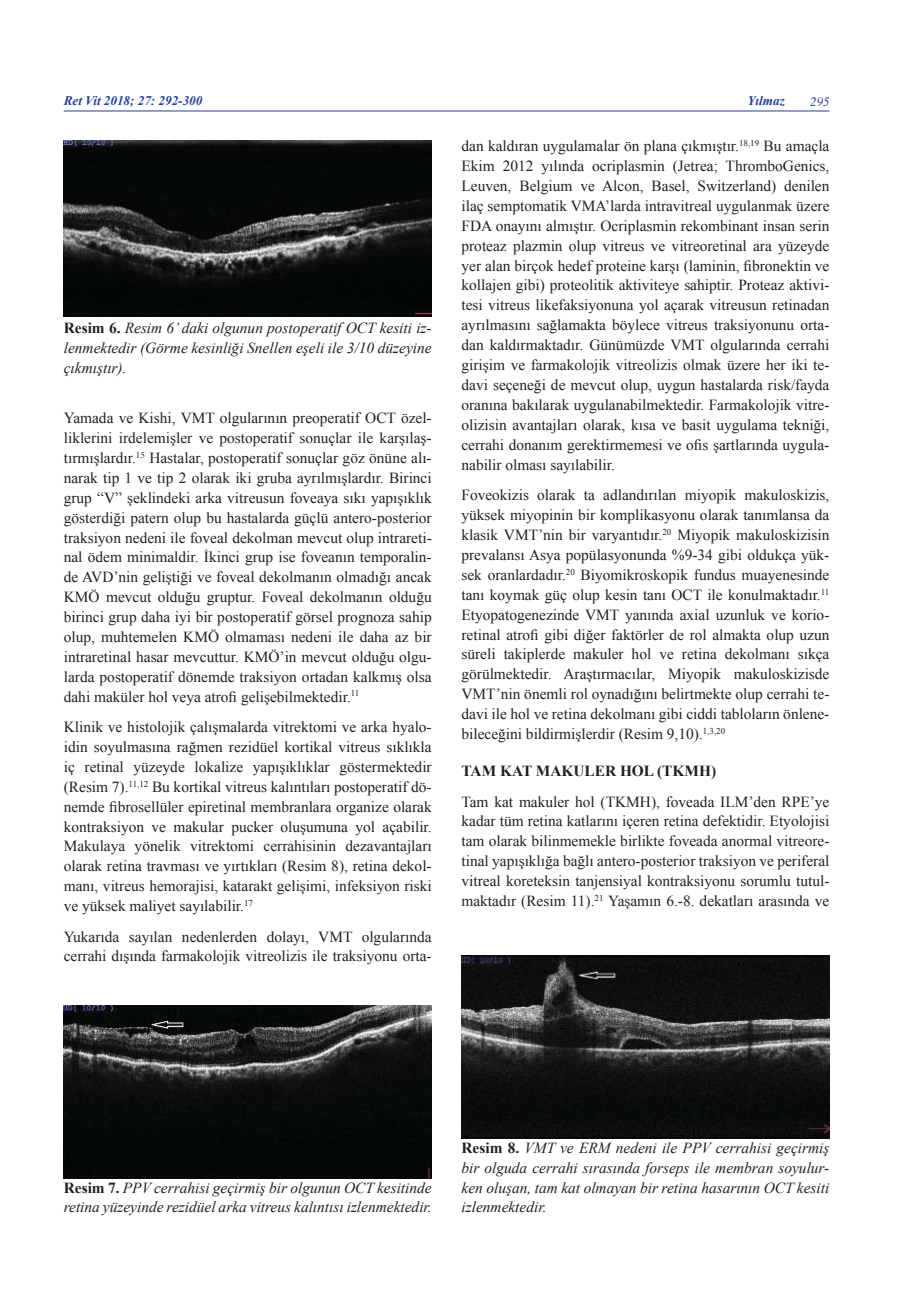
<style>
.page{position:relative;width:906px;height:1289px;background:#fff}
.page>*{position:absolute;margin:0;border:0;box-sizing:border-box;transform-origin:0 0}
.t1{font:15.3px/20px "Times New Roman";color:#231f20;text-align:justify}
.t2{font:italic 15.3px/19.8px "Times New Roman";color:#231f20;text-align:justify}
.t3{font:700 15.3px "Times New Roman";color:#231f20}
.t4{font:italic 700 13.2px "Times New Roman";color:#223f9a}
.t5{font:italic 12.75px "Times";color:#223f9a}
.s1{font-weight:700;font-style:normal}
</style>
<div class="page">
<hr style="left:64px;top:111px;width:765px;height:1px;background:#223f9a">
<img style="left:64px;top:1005px;width:368px;height:173px">
<img style="left:64px;top:140px;width:368px;height:176px">
<img style="left:461px;top:955px;width:368px;height:183px">
<p class="t4" style="left:64px;top:94px;width:140px">Ret Vit 2018; 27: 292-300</p>
<p class="t4" style="left:747px;top:94px;width:39px">Yılmaz</p>
<p class="t5" style="left:810px;top:97px;width:21px">295</p>
<p class="t2" style="left:64px;top:318px;width:369px"><span class="s1">Resim 6.</span> Resim 6’ daki olgunun postoperatif OCT kesiti iz&shy;lenmektedir (Görme kesinliği Snellen eşeli ile 3/10 düzeyine çıkmıştır).</p>
<p class="t1" style="left:64px;top:408px;width:369px">Yamada ve Kishi, VMT olgularının preoperatif OCT özel&shy;liklerini irdelemişler ve postoperatif sonuçlar ile karşılaş&shy;tırmışlardır.<sup>15</sup> Hastalar, postoperatif sonuçlar göz önüne alı&shy;narak tip 1 ve tip 2 olarak iki gruba ayrılmışlardır. Birinci grup “V” şeklindeki arka vitreusun foveaya sıkı yapışıklık gösterdiği patern olup bu hastalarda güçlü antero-posterior traksiyon nedeni ile foveal dekolman mevcut olup intrareti&shy;nal ödem minimaldir. İkinci grup ise foveanın temporalin&shy;de AVD’nin geliştiği ve foveal dekolmanın olmadığı ancak KMÖ mevcut olduğu gruptur. Foveal dekolmanın olduğu birinci grup daha iyi bir postoperatif görsel prognoza sahip olup, muhtemelen KMÖ olmaması nedeni ile daha az bir intraretinal hasar mevcuttur. KMÖ’in mevcut olduğu olgu&shy;larda postoperatif dönemde traksiyon ortadan kalkmış olsa dahi maküler hol veya atrofi gelişebilmektedir.<sup>11</sup></p>
<p class="t1" style="left:64px;top:717px;width:369px">Klinik ve histolojik çalışmalarda vitrektomi ve arka hyalo&shy;idin soyulmasına rağmen rezidüel kortikal vitreus sıklıkla iç retinal yüzeyde lokalize yapışıklıklar göstermektedir (Resim 7).<sup>11,12</sup> Bu kortikal vitreus kalıntıları postoperatif dö&shy;nemde fibrosellüler epiretinal membranlara organize olarak kontraksiyon ve makular pucker oluşumuna yol açabilir.<br>Makulaya yönelik vitrektomi cerrahisinin dezavantajları olarak retina travması ve yırtıkları (Resim 8), retina dekol&shy;manı, vitreus hemorajisi, katarakt gelişimi, infeksiyon riski ve yüksek maliyet sayılabilir.<sup>17</sup></p>
<p class="t1" style="left:64px;top:926px;width:369px">Yukarıda sayılan nedenlerden dolayı, VMT olgularında cerrahi dışında farmakolojik vitreolizis ile traksiyonu orta-</p>
<p class="t1" style="left:461px;top:136px;width:369px">dan kaldıran uygulamalar ön plana çıkmıştır.<sup>18,19</sup> Bu amaçla Ekim 2012 yılında ocriplasmin (Jetrea; ThromboGenics, Leuven, Belgium ve Alcon, Basel, Switzerland) denilen ilaç semptomatik VMA’larda intravitreal uygulanmak üzere FDA onayını almıştır. Ocriplasmin rekombinant insan serin proteaz plazmin olup vitreus ve vitreoretinal ara yüzeyde yer alan birçok hedef proteine karşı (laminin, fibronektin ve kollajen gibi) proteolitik aktiviteye sahiptir. Proteaz aktivi&shy;tesi vitreus likefaksiyonuna yol açarak vitreusun retinadan ayrılmasını sağlamakta böylece vitreus traksiyonunu orta&shy;dan kaldırmaktadır. Günümüzde VMT olgularında cerrahi girişim ve farmakolojik vitreolizis olmak üzere her iki te&shy;davi seçeneği de mevcut olup, uygun hastalarda risk/fayda oranına bakılarak uygulanabilmektedir. Farmakolojik vitre&shy;olizisin avantajları olarak, kısa ve basit uygulama tekniği, cerrahi donanım gerektirmemesi ve ofis şartlarında uygula&shy;nabilir olması sayılabilir.</p>
<p class="t1" style="left:461px;top:485px;width:369px">Foveokizis olarak ta adlandırılan miyopik makuloskizis, yüksek miyopinin bir komplikasyonu olarak tanımlansa da klasik VMT’nin bir varyantıdır.<sup>20</sup> Miyopik makuloskizisin prevalansı Asya popülasyonunda %9-34 gibi oldukça yük&shy;sek oranlardadır.<sup>20</sup> Biyomikroskopik fundus muayenesinde tanı koymak güç olup kesin tanı OCT ile konulmaktadır.<sup>11<br></sup>Etyopatogenezinde VMT yanında axial uzunluk ve korio&shy;retinal atrofi gibi diğer faktörler de rol almakta olup uzun süreli takiplerde makuler hol ve retina dekolmanı sıkça görülmektedir. Araştırmacılar, Miyopik makuloskizisde VMT’nin önemli rol oynadığını belirtmekte olup cerrahi te&shy;davi ile hol ve retina dekolmanı gibi ciddi tabloların önlene&shy;bileceğini bildirmişlerdir (Resim 9,10).<sup>1,3,20</sup></p>
<p class="t3" style="left:461px;top:762px;width:256px">TAM KAT MAKULER HOL (TKMH)</p>
<p class="t1" style="left:461px;top:791px;width:369px">Tam kat makuler hol (TKMH), foveada ILM’den RPE’ye kadar tüm retina katlarını içeren retina defektidir. Etyolojisi tam olarak bilinmemekle birlikte foveada anormal vitreore&shy;tinal yapışıklığa bağlı antero-posterior traksiyon ve periferal vitreal koreteksin tanjensiyal kontraksiyonu sorumlu tutul&shy;maktadır (Resim 11).<sup>21</sup> Yaşamın 6.-8. dekatları arasında ve</p>
<p class="t2" style="left:64px;top:1177px;width:369px"><span class="s1">Resim 7.</span> PPV cerrahisi geçirmiş bir olgunun OCT kesitinde retina yüzeyinde rezidüel arka vitreus kalıntısı izlenmektedir.</p>
<p class="t2" style="left:461px;top:1137px;width:369px"><span class="s1">Resim 8.</span> VMT ve ERM nedeni ile PPV cerrahisi geçirmiş bir olguda cerrahi sırasında forseps ile membran soyulur&shy;ken oluşan, tam kat olmayan bir retina hasarının OCT kesiti izlenmektedir.</p>
</div>
